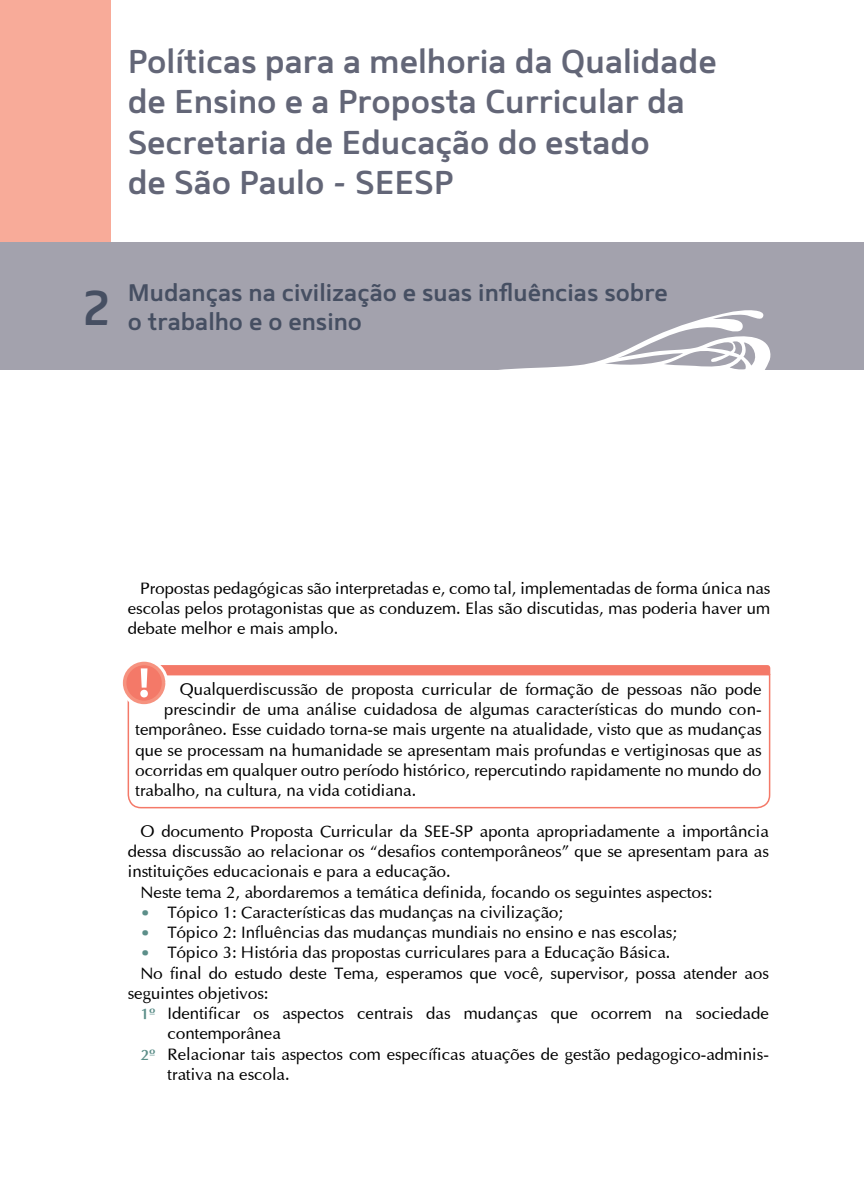
<style>
.page{position:relative;width:864px;height:1187px;background:#fff}
.page>*{position:absolute;margin:0;border:0;box-sizing:border-box;transform-origin:0 0}
.t1{font:600 33px/40.5px "Mentone";color:#636677}
.t2{font:600 24px/28.8px "Mentone";color:#464f62}
.t3{font:16.8px/20.2px "Optima";color:#000;text-align:justify}
.t4{font:700 15px "Optima";color:#5c8e89}
.s1{font-weight:700;font-size:15px;color:#5c8e89}
</style>
<div class="page">
<div style="left:0;top:0;width:110px;height:291px;background:#f8ab99"></div>
<div style="left:0;top:242px;width:863px;height:128px;background:#a3a2ad"></div>
<svg style="left:499px;top:310px;width:272px;height:60px"></svg>
<svg style="left:127px;top:697px;width:643px;height:112px"></svg>
<svg style="left:122px;top:661px;width:44px;height:43px"></svg>
<div style="left:120px;top:658px;width:48px;height:49px;border:3px solid #fff;border-radius:50%"></div>
<svg style="left:127px;top:665px;width:643px;height:32px"></svg>
<h1 class="t1" style="left:128px;top:41px;width:590px">Políticas para a melhoria da Qualidade de Ensino e a Proposta Curricular da<br>Secretaria de Educação do estado<br>de São Paulo - SEESP</h1>
<h2 class="t2" style="left:83px;top:278px;width:586px;text-indent:45px">Mudanças na civilização e suas influências sobre<br><sup>2</sup> o trabalho e o ensino</h2>
<p class="t3" style="left:128px;top:577px;width:643px;text-indent:13px">Propostas pedagógicas são interpretadas e, como tal, implementadas de forma única nas escolas pelos protagonistas que as conduzem. Elas são discutidas, mas poderia haver um debate melhor e mais amplo.</p>
<p class="t3" style="left:180px;top:679px;width:583px">Qualquerdiscussão de proposta curricular de formação de pessoas não pode</p>
<p class="t3" style="left:164px;top:699px;width:599px">prescindir de uma análise cuidadosa de algumas características do mundo con-</p>
<p class="t3" style="left:135px;top:719px;width:627px">temporâneo. Esse cuidado torna-se mais urgente na atualidade, visto que as mudanças</p>
<p class="t3" style="left:135px;top:739px;width:627px">que se processam na humanidade se apresentam mais profundas e vertiginosas que as</p>
<p class="t3" style="left:135px;top:760px;width:627px">ocorridas em qualquer outro período histórico, repercutindo rapidamente no mundo do</p>
<p class="t3" style="left:135px;top:780px;width:282px">trabalho, na cultura, na vida cotidiana.</p>
<p class="t3" style="left:140px;top:820px;width:629px">O documento Proposta Curricular da SEE-SP aponta apropriadamente a importância</p>
<p class="t3" style="left:128px;top:841px;width:642px">dessa discussão ao relacionar os “desafios contemporâneos” que se apresentam para as</p>
<p class="t3" style="left:128px;top:861px;width:324px">instituições educacionais e para a educação.</p>
<p class="t3" style="left:140px;top:881px;width:573px">Neste tema 2, abordaremos a temática definida, focando os seguintes aspectos:</p>
<p class="t4" style="left:140px;top:903px;width:6px">∙</p>
<p class="t3" style="left:167px;top:901px;width:397px">Tópico 1: Características das mudanças na civilização;</p>
<p class="t4" style="left:140px;top:923px;width:6px">∙</p>
<p class="t3" style="left:167px;top:922px;width:511px">Tópico 2: Influências das mudanças mundiais no ensino e nas escolas;</p>
<p class="t4" style="left:140px;top:944px;width:6px">∙</p>
<p class="t3" style="left:167px;top:942px;width:504px">Tópico 3: História das propostas curriculares para a Educação Básica.</p>
<p class="t3" style="left:140px;top:962px;width:629px">No final do estudo deste Tema, esperamos que você, supervisor, possa atender aos</p>
<p class="t3" style="left:128px;top:982px;width:142px">seguintes objetivos:</p>
<p class="t3" style="left:140px;top:1003px;width:629px"><span class="s1">1º</span> Identificar os aspectos centrais das mudanças que ocorrem na sociedade</p>
<p class="t3" style="left:167px;top:1023px;width:115px">contemporânea</p>
<p class="t3" style="left:140px;top:1043px;width:629px"><span class="s1">2º</span> Relacionar tais aspectos com específicas atuações de gestão pedagogico-adminis-</p>
<p class="t3" style="left:167px;top:1063px;width:124px">trativa na escola.</p>
</div>
